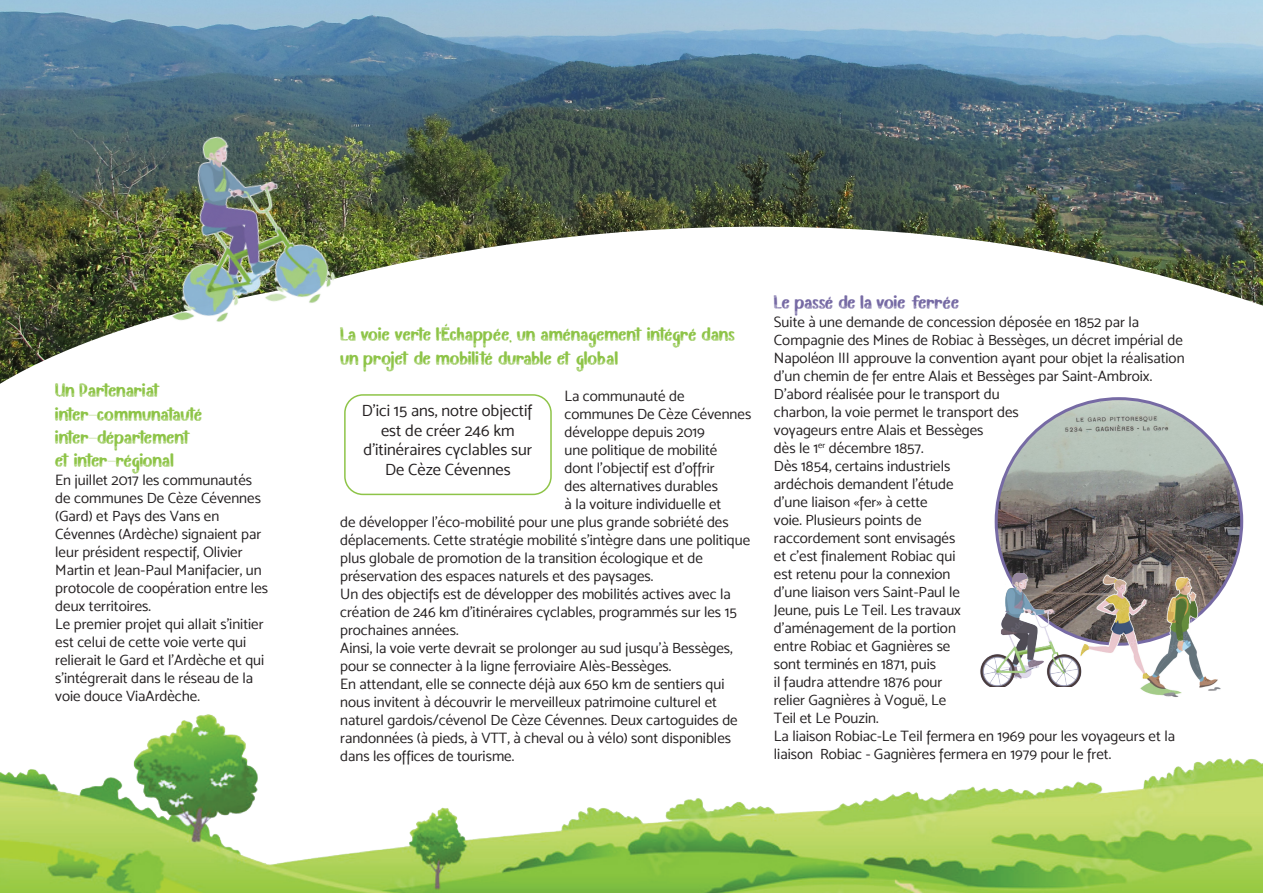
<style>
.page{position:relative;width:1263px;height:893px;background:#fff}
.page>*{position:absolute;margin:0;border:0;box-sizing:border-box;transform-origin:0 0}
.t1{font:19.5px/23.4px "Zig Zag Chocolate";color:#8ec448}
.t2{font:19.5px "Zig Zag Chocolate";color:#766aa4}
.t3{font:16.5px/19.8px "Mosk Normal 400";color:#231f20;text-align:center}
.t4{font:15px/18px "Mosk Normal 400";color:#231f20}
</style>
<div class="page">
<img style="left:0;top:714px;width:1263px;height:179px">
<img style="left:0;top:0;width:1263px;height:384px">
<img style="left:133px;top:115px;width:211px;height:220px">
<div style="left:344px;top:394px;width:208px;height:101px;border:2px solid #8ec448;border-radius:18px"></div>
<img style="left:996px;top:399px;width:246px;height:245px;border-radius:123px">
<img style="left:1085px;top:573px;width:138px;height:124px">
<img style="left:980px;top:573px;width:105px;height:114px">
<p class="t1" style="left:55px;top:380px;width:106px">Un Partenariat</p>
<p class="t1" style="left:55px;top:404px;width:149px">inter-communatauté</p>
<p class="t1" style="left:55px;top:427px;width:136px">inter-département</p>
<p class="t1" style="left:55px;top:450px;width:120px">et inter-régional</p>
<p class="t4" style="left:55px;top:471px;width:214px">En juillet 2017 les communautés de communes De Cèze Cévennes (Gard) et Pays des Vans en<br>Cévennes (Ardèche) signaient par leur président respectif, Olivier<br>Martin et Jean-Paul Manifacier, un protocole de coopération entre les deux territoires.</p>
<p class="t4" style="left:55px;top:615px;width:210px">Le premier projet qui allait s’initier est celui de cette voie verte qui relierait le Gard et l’Ardèche et qui s’intégrerait dans le réseau de la voie douce ViaArdèche.</p>
<p class="t1" style="left:340px;top:324px;width:396px">La voie verte l’Échappée, un aménagement intégré dans un projet de mobilité durable et global</p>
<p class="t4" style="left:564px;top:387px;width:122px">La communauté de</p>
<p class="t4" style="left:564px;top:405px;width:188px">communes De Cèze Cévennes</p>
<p class="t4" style="left:564px;top:423px;width:142px">développe depuis 2019</p>
<p class="t4" style="left:564px;top:441px;width:154px">une politique de mobilité</p>
<p class="t4" style="left:564px;top:459px;width:152px">dont l’objectif est d’offrir</p>
<p class="t4" style="left:564px;top:477px;width:155px">des alternatives durables</p>
<p class="t4" style="left:564px;top:495px;width:158px">à la voiture individuelle et</p>
<p class="t4" style="left:340px;top:513px;width:390px">de développer l’éco-mobilité pour une plus grande sobriété des</p>
<p class="t4" style="left:340px;top:531px;width:411px">déplacements. Cette stratégie mobilité s’intègre dans une politique</p>
<p class="t4" style="left:340px;top:549px;width:364px">plus globale de promotion de la transition écologique et de</p>
<p class="t4" style="left:340px;top:567px;width:315px">préservation des espaces naturels et des paysages.</p>
<p class="t4" style="left:340px;top:585px;width:398px">Un des objectifs est de développer des mobilités actives avec la création de 246 km d’itinéraires cyclables, programmés sur les 15 prochaines années.</p>
<p class="t4" style="left:340px;top:639px;width:394px">Ainsi, la voie verte devrait se prolonger au sud jusqu’à Bessèges, pour se connecter à la ligne ferroviaire Alès-Bessèges.</p>
<p class="t4" style="left:340px;top:675px;width:399px">En attendant, elle se connecte déjà aux 650 km de sentiers qui nous invitent à découvrir le merveilleux patrimoine culturel et naturel gardois/cévenol De Cèze Cévennes. Deux cartoguides de randonnées (à pieds, à VTT, à cheval ou à vélo) sont disponibles dans les offices de tourisme.</p>
<p class="t3" style="left:362px;top:400px;width:172px">D’ici 15 ans, notre objectif est de créer 246 km d’itinéraires cyclables sur</p>
<p class="t3" style="left:385px;top:460px;width:127px">De Cèze Cévennes</p>
<p class="t2" style="left:774px;top:292px;width:187px">Le passé de la voie ferrée</p>
<p class="t4" style="left:774px;top:313px;width:412px">Suite à une demande de concession déposée en 1852 par la Compagnie des Mines de Robiac à Bessèges, un décret impérial de Napoléon III approuve la convention ayant pour objet la réalisation d’un chemin de fer entre Alais et Bessèges par Saint-Ambroix.</p>
<p class="t4" style="left:774px;top:385px;width:246px">D’abord réalisée pour le transport du charbon, la voie permet le transport des voyageurs entre Alais et Bessèges<br>dès le 1<sup>er</sup> décembre 1857.</p>
<p class="t4" style="left:774px;top:457px;width:189px">Dès 1854, certains industriels ardéchois demandent l’étude d’une liaison «fer» à cette<br>voie. Plusieurs points de raccordement sont envisagés et c’est finalement Robiac qui est retenu pour la connexion d’une liaison vers Saint-Paul le<br>Jeune, puis Le Teil. Les travaux d’aménagement de la portion entre Robiac et Gagnières se sont terminés en 1871, puis<br>il faudra attendre 1876 pour relier Gagnières à Voguë, Le<br>Teil et Le Pouzin.</p>
<p class="t4" style="left:774px;top:727px;width:403px">La liaison Robiac-Le Teil fermera en 1969 pour les voyageurs et la liaison Robiac - Gagnières fermera en 1979 pour le fret.</p>
</div>
